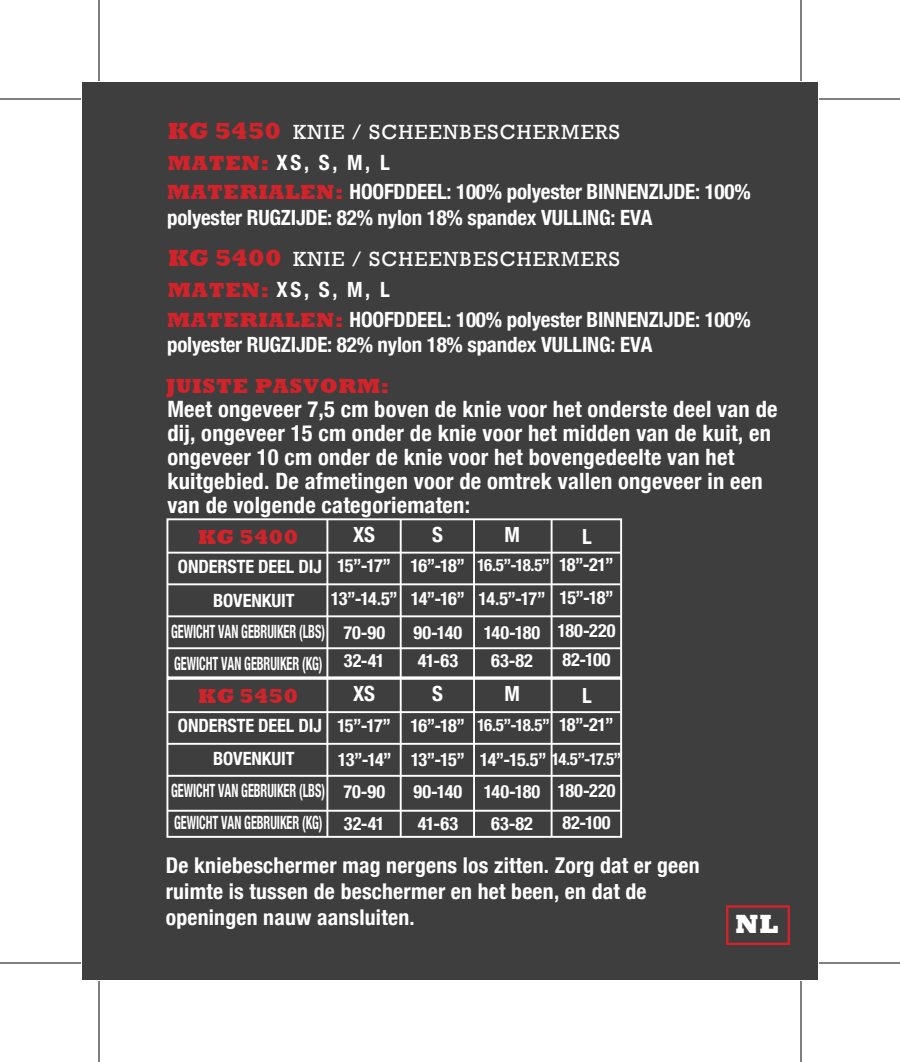
<style>
.page{position:relative;width:900px;height:1062px;background:#fff}
.page>*{position:absolute;margin:0;border:0;box-sizing:border-box;transform-origin:0 0}
.t1{font:800 27px "Rockwell";color:#fff}
.t2{font:800 24px "Rockwell";letter-spacing:.01em;color:#d1232a}
.t3{font:700 condensed 22.5px/24px "Helvetica Neue";letter-spacing:.01em;color:#fff}
.t4{font:700 condensed 21.6px/26.1px "Helvetica Neue";letter-spacing:.01em;color:#fff}
.t5{font:700 condensed 21px/29.4px "Helvetica Neue";letter-spacing:-.01em;color:#fff}
.t6{font:21px "Rockwell";letter-spacing:.055em;color:#fff}
.t7{font:800 21px "Rockwell";letter-spacing:.03em;color:#d1232a}
.t8{font:700 condensed 18.3px "Helvetica Neue";letter-spacing:-.005em;color:#fff}
.t9{font:700 condensed 18.3px/32.1px "Helvetica Neue";letter-spacing:-.005em;color:#fff;scale:.67 1}
.t10{font:700 condensed 18.3px/35.7px "Helvetica Neue";letter-spacing:-.055em;color:#fff}
.t11{font:700 condensed 17.1px "Helvetica Neue";letter-spacing:-.055em;color:#fff}
.s1{font-weight:800;font-size:24px;color:#d1232a}
.s2{font-family:"Rockwell";font-weight:800;font-stretch:normal;color:#d1232a}
.s3{font-size:17.1px}
</style>
<div class="page">
<div style="left:82px;top:82px;width:736px;height:898px;background:#3e3e3f"></div>
<hr style="left:167px;top:583px;width:454px;height:2px;background:#fff">
<hr style="left:167px;top:552px;width:454px;height:2px;background:#fff">
<hr style="left:326px;top:520px;width:2px;height:157px;background:#fff">
<hr style="left:473px;top:520px;width:2px;height:157px;background:#fff">
<hr style="left:400px;top:520px;width:2px;height:157px;background:#fff">
<hr style="left:551px;top:520px;width:2px;height:157px;background:#fff">
<div style="left:166px;top:518px;width:456px;height:160px;border:2px solid #fff"></div>
<hr style="left:167px;top:743px;width:454px;height:2px;background:#fff">
<hr style="left:167px;top:711px;width:454px;height:2px;background:#fff">
<hr style="left:326px;top:679px;width:2px;height:158px;background:#fff">
<hr style="left:473px;top:679px;width:2px;height:158px;background:#fff">
<hr style="left:400px;top:679px;width:2px;height:158px;background:#fff">
<hr style="left:551px;top:679px;width:2px;height:158px;background:#fff">
<div style="left:166px;top:678px;width:456px;height:160px;border:2px solid #fff"></div>
<hr style="left:168px;top:647px;width:453px;height:2px;background:#fff">
<hr style="left:168px;top:810px;width:453px;height:2px;background:#fff">
<hr style="left:168px;top:615px;width:453px;height:2px;background:#fff">
<hr style="left:168px;top:775px;width:453px;height:2px;background:#fff">
<div style="left:726px;top:905px;width:64px;height:40px;border:2px solid #d1232a"></div>
<hr style="left:0;top:98px;width:81px;height:2px;background:#000">
<hr style="left:819px;top:98px;width:81px;height:2px;background:#000">
<hr style="left:0;top:962px;width:81px;height:2px;background:#000">
<hr style="left:819px;top:962px;width:81px;height:2px;background:#000">
<hr style="left:98px;top:0;width:2px;height:81px;background:#000">
<hr style="left:98px;top:981px;width:2px;height:81px;background:#000">
<hr style="left:800px;top:0;width:2px;height:81px;background:#000">
<hr style="left:800px;top:981px;width:2px;height:81px;background:#000">
<p class="t6" style="left:168px;top:120px;width:454px"><span class="s1">KG 5450</span> KNIE / SCHEENBESCHERMERS</p>
<p class="t5" style="left:167px;top:147px;width:585px"><span class="s2">MATEN:</span> XS, S, M, L<br><span class="s2">MATERIALEN:</span> HOOFDDEEL: 100% polyester BINNENZIJDE: 100%</p>
<p class="t5" style="left:167px;top:202px;width:487px">polyester RUGZIJDE: 82% nylon 18% spandex VULLING: EVA</p>
<p class="t6" style="left:293px;top:247px;width:328px">KNIE / SCHEENBESCHERMERS</p>
<p class="t5" style="left:167px;top:275px;width:585px"><span class="s2">MATEN:</span> XS, S, M, L<br><span class="s2">MATERIALEN:</span> HOOFDDEEL: 100% polyester BINNENZIJDE: 100%</p>
<p class="t5" style="left:167px;top:330px;width:487px">polyester RUGZIJDE: 82% nylon 18% spandex VULLING: EVA</p>
<p class="t2" style="left:168px;top:244px;width:115px">KG 5400</p>
<p class="t7" style="left:166px;top:374px;width:225px">JUISTE PASVORM:</p>
<p class="t3" style="left:167px;top:396px;width:612px">Meet ongeveer 7,5 cm boven de knie voor het onderste deel van de dij, ongeveer 15 cm onder de knie voor het midden van de kuit, en ongeveer 10 cm onder de knie voor het bovengedeelte van het kuitgebied. De afmetingen voor de omtrek vallen ongeveer in een van de volgende categoriematen:</p>
<p class="t7" style="left:198px;top:524px;width:101px">KG 5400</p>
<p class="t5" style="left:353px;top:519px;width:23px">XS</p>
<p class="t5" style="left:432px;top:519px;width:12px">S</p>
<p class="t5" style="left:504px;top:519px;width:17px">M</p>
<p class="t5" style="left:582px;top:521px;width:11px">L</p>
<p class="t8" style="left:178px;top:556px;width:145px">ONDERSTE DEEL DIJ</p>
<p class="t8" style="left:337px;top:555px;width:56px">15”-17”</p>
<p class="t8" style="left:411px;top:555px;width:56px">16”-18”</p>
<p class="t11" style="left:477px;top:555px;width:74px">16.5”-18.5”</p>
<p class="t8" style="left:559px;top:554px;width:56px">18”-21”</p>
<p class="t8" style="left:213px;top:589px;width:83px">BOVENKUIT</p>
<p class="t8" style="left:331px;top:588px;width:68px">13”-14.5”</p>
<p class="t8" style="left:411px;top:588px;width:56px">14”-16”</p>
<p class="t8" style="left:479px;top:588px;width:68px">14.5”-17”</p>
<p class="t8" style="left:560px;top:586px;width:56px">15”-18”</p>
<p class="t9" style="left:171px;top:615px;width:231px">GEWICHT VAN GEBRUIKER (LBS)<br>GEWICHT VAN GEBRUIKER (KG)</p>
<p class="t8" style="left:343px;top:621px;width:43px">70-90</p>
<p class="t8" style="left:344px;top:650px;width:42px">32-41</p>
<p class="t8" style="left:414px;top:621px;width:50px">90-140</p>
<p class="t8" style="left:418px;top:650px;width:42px">41-63</p>
<p class="t8" style="left:484px;top:621px;width:58px">140-180</p>
<p class="t8" style="left:491px;top:650px;width:43px">63-82</p>
<p class="t8" style="left:558px;top:620px;width:60px">180-220</p>
<p class="t8" style="left:562px;top:648px;width:50px">82-100</p>
<p class="t7" style="left:198px;top:684px;width:101px">KG 5450</p>
<p class="t5" style="left:353px;top:679px;width:23px">XS</p>
<p class="t5" style="left:432px;top:679px;width:12px">S</p>
<p class="t5" style="left:504px;top:679px;width:17px">M</p>
<p class="t5" style="left:582px;top:681px;width:11px">L</p>
<p class="t8" style="left:178px;top:714px;width:145px">ONDERSTE DEEL DIJ</p>
<p class="t8" style="left:213px;top:748px;width:83px">BOVENKUIT</p>
<p class="t10" style="left:338px;top:706px;width:285px;text-indent:221px">18”-21”<br>13”-14” 13”-15” 14”-15.5” <span class="s3">14.5”-17.5”</span></p>
<p class="t11" style="left:477px;top:714px;width:74px">16.5”-18.5”</p>
<p class="t8" style="left:337px;top:714px;width:56px">15”-17”</p>
<p class="t8" style="left:411px;top:714px;width:56px">16”-18”</p>
<p class="t8" style="left:558px;top:779px;width:60px">180-220</p>
<p class="t9" style="left:171px;top:774px;width:231px">GEWICHT VAN GEBRUIKER (LBS)<br>GEWICHT VAN GEBRUIKER (KG)</p>
<p class="t8" style="left:414px;top:780px;width:50px">90-140</p>
<p class="t8" style="left:484px;top:780px;width:58px">140-180</p>
<p class="t8" style="left:343px;top:780px;width:43px">70-90</p>
<p class="t8" style="left:562px;top:811px;width:50px">82-100</p>
<p class="t4" style="left:166px;top:852px;width:535px">De kniebeschermer mag nergens los zitten. Zorg dat er geen ruimte is tussen de beschermer en het been, en dat de openingen nauw aansluiten.</p>
<p class="t8" style="left:491px;top:812px;width:43px">63-82</p>
<p class="t8" style="left:418px;top:812px;width:42px">41-63</p>
<p class="t8" style="left:344px;top:812px;width:42px">32-41</p>
<p class="t1" style="left:735px;top:908px;width:44px">NL</p>
</div>
